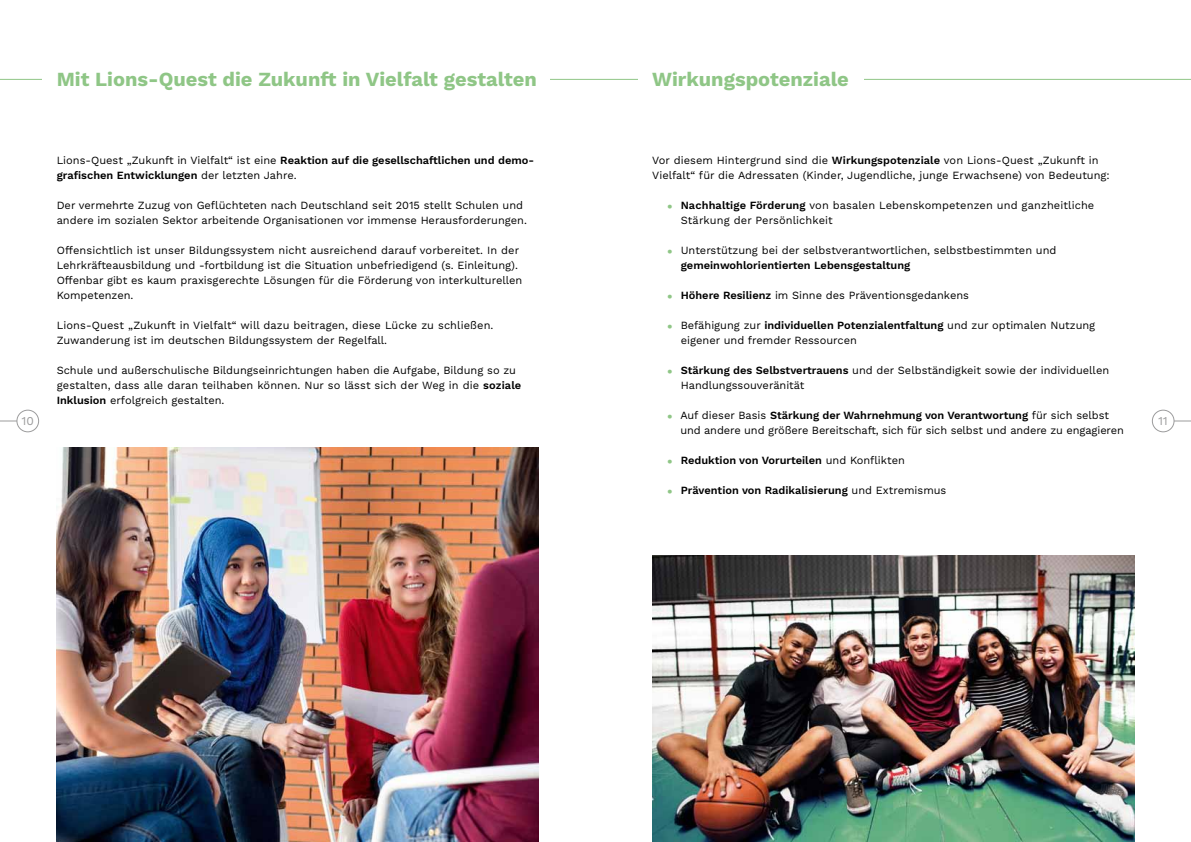
<style>
.page{position:relative;width:1191px;height:842px;background:#fff}
.page>*{position:absolute;margin:0;border:0;box-sizing:border-box;transform-origin:0 0}
.t1{font:700 20px "Work Sans";color:#8fc686}
.t2{font:12px "Work Sans";color:#9c9c9d}
.t3{font:11px/15px "Work Sans";color:#000}
.t4{font:600 11px/15px "Work Sans";color:#000}
.s1{font-weight:400}
.s2{font-weight:600}
.s3{font-size:16px;color:#8fc686}
.s4{font-weight:400;font-size:16px;color:#8fc686}
</style>
<div class="page">
<hr style="left:0;top:79px;width:1191px;height:1px;background:#8fc686">
<div style="left:43px;top:71px;width:507px;height:17px;background:#fff"></div>
<div style="left:638px;top:71px;width:225px;height:17px;background:#fff"></div>
<img style="left:57px;top:448px;width:482px;height:394px">
<img style="left:652px;top:556px;width:482px;height:286px">
<div style="left:16px;top:410px;width:23px;height:22px;border:1px solid #9c9c9d;border-radius:50%"></div>
<div style="left:1151px;top:410px;width:23px;height:22px;border:1px solid #9c9c9d;border-radius:50%"></div>
<svg style="left:0;top:420px;width:17px;height:1px"></svg>
<svg style="left:1174px;top:420px;width:17px;height:1px"></svg>
<h1 class="t1" style="left:57px;top:68px;width:481px">Mit Lions-Quest die Zukunft in Vielfalt gestalten</h1>
<h1 class="t1" style="left:652px;top:68px;width:198px">Wirkungspotenziale</h1>
<p class="t4" style="left:57px;top:154px;width:479px"><span class="s1">Lions-Quest „Zukunft in Vielfalt“ ist eine</span> Reaktion auf die gesellschaftlichen und demo&shy;grafischen Entwicklungen <span class="s1">der letzten Jahre.</span></p>
<p class="t3" style="left:57px;top:199px;width:472px">Der vermehrte Zuzug von Geflüchteten nach Deutschland seit 2015 stellt Schulen und andere im sozialen Sektor arbeitende Organisationen vor immense Herausforderungen.</p>
<p class="t3" style="left:57px;top:244px;width:467px">Offensichtlich ist unser Bildungssystem nicht ausreichend darauf vorbereitet. In der Lehrkräfteausbildung und -fortbildung ist die Situation unbefriedigend (s. Einleitung).<br>Offenbar gibt es kaum praxisgerechte Lösungen für die Förderung von interkulturellen Kompetenzen.</p>
<p class="t3" style="left:57px;top:319px;width:438px">Lions-Quest „Zukunft in Vielfalt“ will dazu beitragen, diese Lücke zu schließen.<br>Zuwanderung ist im deutschen Bildungssystem der Regelfall.</p>
<p class="t3" style="left:57px;top:364px;width:466px">Schule und außerschulische Bildungseinrichtungen haben die Aufgabe, Bildung so zu gestalten, dass alle daran teilhaben können. Nur so lässt sich der Weg in die <span class="s2">soziale<br>Inklusion</span> erfolgreich gestalten.</p>
<p class="t3" style="left:652px;top:154px;width:459px">Vor diesem Hintergrund sind die <span class="s2">Wirkungspotenziale</span> von Lions-Quest „Zukunft in<br>Vielfalt“ für die Adressaten (Kinder, Jugendliche, junge Erwachsene) von Bedeutung:</p>
<p class="t3" style="left:681px;top:199px;width:415px;text-indent:-14px"><span class="s3">•</span> <span class="s2">Nachhaltige Förderung</span> von basalen Lebenskompetenzen und ganzheitliche<br>Stärkung der Persönlichkeit</p>
<p class="t3" style="left:681px;top:244px;width:377px;text-indent:-14px"><span class="s3">•</span> Unterstützung bei der selbstverantwortlichen, selbstbestimmten und <span class="s2">gemeinwohlorientierten Lebensgestaltung</span></p>
<p class="t3" style="left:666px;top:289px;width:304px"><span class="s3">•</span> <span class="s2">Höhere Resilienz</span> im Sinne des Präventionsgedankens</p>
<p class="t3" style="left:681px;top:319px;width:416px;text-indent:-14px"><span class="s3">•</span> Befähigung zur <span class="s2">individuellen Potenzialentfaltung</span> und zur optimalen Nutzung eigener und fremder Ressourcen</p>
<p class="t3" style="left:681px;top:364px;width:430px;text-indent:-14px"><span class="s3">•</span> <span class="s2">Stärkung des Selbstvertrauens</span> und der Selbständigkeit sowie der individuellen<br>Handlungssouveränität</p>
<p class="t3" style="left:680px;top:409px;width:445px;text-indent:-14px"><span class="s3">•</span> Auf dieser Basis <span class="s2">Stärkung der Wahrnehmung von Verantwortung</span> für sich selbst und andere und größere Bereitschaft, sich für sich selbst und andere zu engagieren</p>
<p class="t4" style="left:666px;top:454px;width:240px"><span class="s4">•</span> Reduktion von Vorurteilen <span class="s1">und Konflikten</span></p>
<p class="t4" style="left:666px;top:484px;width:281px"><span class="s4">•</span> Prävention von Radikalisierung <span class="s1">und Extremismus</span></p>
<p class="t2" style="left:22px;top:414px;width:14px">10</p>
<p class="t2" style="left:1158px;top:414px;width:11px">11</p>
</div>
